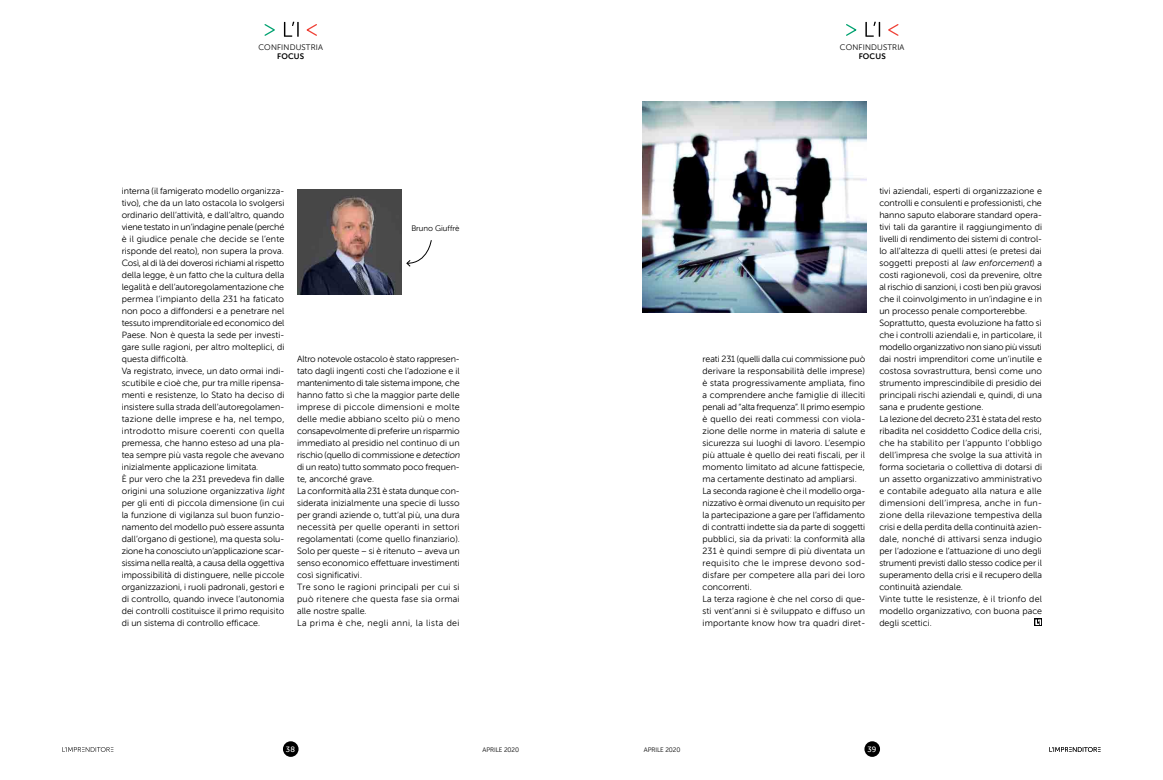
<style>
.page{position:relative;width:1163px;height:780px;background:#fff}
.page>*{position:absolute;margin:0;border:0;box-sizing:border-box;transform-origin:0 0}
.t1{font:9px/12px "Museo Sans W01 Rounded 300";letter-spacing:.005em;color:#000}
.t2{font:8px "Museo Sans W01 Rounded 300";letter-spacing:.02em;color:#000}
.t3{font:8px "Museo Sans W01 Rounded 300";color:#000}
.t4{font:8px "Museo Sans W01 Rounded 700";letter-spacing:.02em;color:#000}
.t5{font:7.7px "Museo Sans W01 Rounded 500";color:#fff}
.t6{font:6.5px "Museo Sans W01 Rounded 300";letter-spacing:-.01em;color:#000}
.s1{font-style:italic}
</style>
<div class="page">
<div style="left:283px;top:741px;width:15px;height:15px;background:#000;border-radius:50%"></div>
<svg style="left:62px;top:747px;width:51px;height:5px"></svg>
<svg style="left:284px;top:22px;width:14px;height:15px"></svg>
<svg style="left:264px;top:24px;width:11px;height:12px"></svg>
<svg style="left:306px;top:24px;width:11px;height:12px"></svg>
<div style="left:864px;top:741px;width:15px;height:15px;background:#000;border-radius:50%"></div>
<svg style="left:1049px;top:747px;width:51px;height:5px"></svg>
<svg style="left:865px;top:22px;width:15px;height:15px"></svg>
<svg style="left:846px;top:24px;width:11px;height:12px"></svg>
<svg style="left:888px;top:24px;width:11px;height:12px"></svg>
<img style="left:297px;top:189px;width:105px;height:106px">
<svg style="left:406px;top:240px;width:25px;height:26px"></svg>
<svg style="left:1034px;top:618px;width:7px;height:8px"></svg>
<svg style="left:1035px;top:619px;width:5px;height:5px"></svg>
<img style="left:643px;top:101px;width:223px;height:212px">
<p class="t2" style="left:258px;top:43px;width:66px">CONFINDUSTRIA</p>
<p class="t4" style="left:277px;top:51px;width:29px">FOCUS</p>
<p class="t2" style="left:839px;top:43px;width:66px">CONFINDUSTRIA</p>
<p class="t4" style="left:858px;top:51px;width:29px">FOCUS</p>
<p class="t1" style="left:122px;top:185px;width:166px">interna (il famigerato modello organizza&shy;tivo), che da un lato ostacola lo svolgersi ordinario dell’attività, e dall’altro, quando viene testato in un’indagine penale (perché è il giudice penale che decide se l’ente risponde del reato), non supera la prova.<br>Così, al di là dei doverosi richiami al rispetto della legge, è un fatto che la cultura della legalità e dell’autoregolamentazione che permea l’impianto della 231 ha faticato non poco a diffondersi e a penetrare nel tessuto imprenditoriale ed economico del Paese. Non è questa la sede per investi&shy;gare sulle ragioni, per altro molteplici, di questa difficoltà.<br>Va registrato, invece, un dato ormai indi&shy;scutibile e cioè che, pur tra mille ripensa&shy;menti e resistenze, lo Stato ha deciso di insistere sulla strada dell’autoregolamen&shy;tazione delle imprese e ha, nel tempo, introdotto misure coerenti con quella premessa, che hanno esteso ad una pla&shy;tea sempre più vasta regole che avevano inizialmente applicazione limitata.<br>È pur vero che la 231 prevedeva fin dalle origini una soluzione organizzativa <span class="s1">light </span>per gli enti di piccola dimensione (in cui la funzione di vigilanza sul buon funzio&shy;namento del modello può essere assunta dall’organo di gestione), ma questa solu&shy;zione ha conosciuto un’applicazione scar&shy;sissima nella realtà, a causa della oggettiva impossibilità di distinguere, nelle piccole organizzazioni, i ruoli padronali, gestori e di controllo, quando invece l’autonomia dei controlli costituisce il primo requisito di un sistema di controllo efficace.</p>
<p class="t3" style="left:411px;top:224px;width:50px">Bruno Giuffrè</p>
<p class="t1" style="left:297px;top:353px;width:166px">Altro notevole ostacolo è stato rappresen&shy;tato dagli ingenti costi che l’adozione e il mantenimento di tale sistema impone, che hanno fatto sì che la maggior parte delle imprese di piccole dimensioni e molte delle medie abbiano scelto più o meno consapevolmente di preferire un risparmio immediato al presidio nel continuo di un rischio (quello di commissione e <span class="s1">detection </span>di un reato) tutto sommato poco frequen&shy;te, ancorché grave.<br>La conformità alla 231 è stata dunque con&shy;siderata inizialmente una specie di lusso per grandi aziende o, tutt’al più, una dura necessità per quelle operanti in settori regolamentati (come quello finanziario).<br>Solo per queste – si è ritenuto – aveva un senso economico effettuare investimenti così significativi.<br>Tre sono le ragioni principali per cui si può ritenere che questa fase sia ormai alle nostre spalle.<br>La prima è che, negli anni, la lista dei</p>
<p class="t1" style="left:702px;top:353px;width:164px">reati 231 (quelli dalla cui commissione può derivare la responsabilità delle imprese) è stata progressivamente ampliata, fino a comprendere anche famiglie di illeciti penali ad “alta frequenza”. Il primo esempio è quello dei reati commessi con viola&shy;zione delle norme in materia di salute e sicurezza sui luoghi di lavoro. L’esempio più attuale è quello dei reati fiscali, per il momento limitato ad alcune fattispecie, ma certamente destinato ad ampliarsi.<br>La seconda ragione è che il modello orga&shy;nizzativo è ormai divenuto un requisito per la partecipazione a gare per l’affidamento di contratti indette sia da parte di soggetti pubblici, sia da privati: la conformità alla 231 è quindi sempre di più diventata un requisito che le imprese devono sod&shy;disfare per competere alla pari dei loro concorrenti.<br>La terza ragione è che nel corso di que&shy;sti vent’anni si è sviluppato e diffuso un importante know how tra quadri diret-</p>
<p class="t1" style="left:879px;top:184px;width:164px">tivi aziendali, esperti di organizzazione e controlli e consulenti e professionisti, che hanno saputo elaborare standard opera&shy;tivi tali da garantire il raggiungimento di livelli di rendimento dei sistemi di control&shy;lo all’altezza di quelli attesi (e pretesi dai soggetti preposti al <span class="s1">law enforcement</span>) a costi ragionevoli, così da prevenire, oltre al rischio di sanzioni, i costi ben più gravosi che il coinvolgimento in un’indagine e in un processo penale comporterebbe.<br>Soprattutto, questa evoluzione ha fatto sì che i controlli aziendali e, in particolare, il modello organizzativo non siano più vissuti dai nostri imprenditori come un’inutile e costosa sovrastruttura, bensì come uno strumento imprescindibile di presidio dei principali rischi aziendali e, quindi, di una sana e prudente gestione.<br>La lezione del decreto 231 è stata del resto ribadita nel cosiddetto Codice della crisi, che ha stabilito per l’appunto l’obbligo dell’impresa che svolge la sua attività in forma societaria o collettiva di dotarsi di un assetto organizzativo amministrativo e contabile adeguato alla natura e alle dimensioni dell’impresa, anche in fun&shy;zione della rilevazione tempestiva della crisi e della perdita della continuità azien&shy;dale, nonché di attivarsi senza indugio per l’adozione e l’attuazione di uno degli strumenti previsti dallo stesso codice per il superamento della crisi e il recupero della continuità aziendale.<br>Vinte tutte le resistenze, è il trionfo del modello organizzativo, con buona pace degli scettici.</p>
<p class="t5" style="left:286px;top:745px;width:11px">38</p>
<p class="t6" style="left:643px;top:746px;width:38px">APRILE 2020</p>
<p class="t6" style="left:482px;top:746px;width:38px">APRILE 2020</p>
<p class="t5" style="left:867px;top:745px;width:11px">39</p>
</div>
